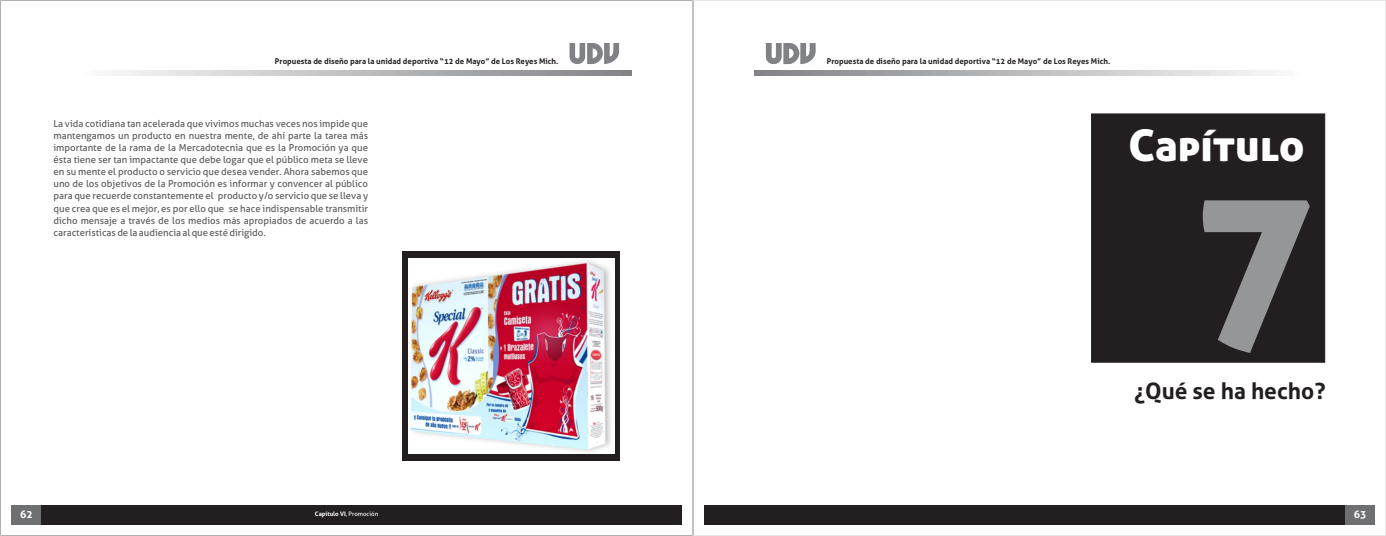
<style>
.page{position:relative;width:1386px;height:536px;background:#fff}
.page>*{position:absolute;margin:0;border:0;box-sizing:border-box;transform-origin:0 0}
.t1{font:210px "Aller Display";color:#949698}
.t2{font:43.75px "Aller Display";color:#fff}
.t3{font:700 22.75px "Aller";color:#231f20}
.t4{font:700 10.5px "Aller";color:#fff}
.t5{font:9.62px/12.1px "Aller";color:#58595b;text-align:justify}
.t6{font:700 7.88px "Aller";color:#231f20}
.t7{font:700 6.12px "Aller";color:#fff}
.s1{font-weight:400}
</style>
<div class="page">
<div style="left:403px;top:251px;width:217px;height:210px;background:#231f20"></div>
<img style="left:409px;top:259px;width:205px;height:195px">
<div style="left:11px;top:504px;width:671px;height:20px;background:#231f20"></div>
<div style="left:11px;top:504px;width:30px;height:20px;background:#6d6f71"></div>
<svg style="left:570px;top:43px;width:49px;height:21px"></svg>
<div style="left:704px;top:504px;width:671px;height:20px;background:#231f20"></div>
<div style="left:1345px;top:504px;width:30px;height:20px;background:#6d6f71"></div>
<div style="left:1091px;top:113px;width:234px;height:249px;background:#231f20"></div>
<svg style="left:766px;top:43px;width:50px;height:21px"></svg>
<p class="t6" style="left:275px;top:58px;width:285px">Propuesta de diseño para la unidad deportiva “12 de Mayo” de Los Reyes Mich.</p>
<p class="t5" style="left:54px;top:118px;width:316px">La vida cotidiana tan acelerada que vivimos muchas veces nos impide que mantengamos un producto en nuestra mente, de ahí parte la tarea más importante de la rama de la Mercadotecnia que es la Promoción ya que ésta tiene ser tan impactante que debe logar que el público meta se lleve en su mente el producto o servicio que desea vender. Ahora sabemos que uno de los objetivos de la Promoción es informar y convencer al público para que recuerde constantemente el producto y/o servicio que se lleva y que crea que es el mejor, es por ello que se hace indispensable transmitir dicho mensaje a través de los medios más apropiados de acuerdo a las características de la audiencia al que esté dirigido.</p>
<p class="t4" style="left:20px;top:510px;width:14px">62</p>
<p class="t7" style="left:315px;top:511px;width:65px">Capítulo VI<span class="s1">, Promoción</span></p>
<p class="t6" style="left:827px;top:58px;width:285px">Propuesta de diseño para la unidad deportiva “12 de Mayo” de Los Reyes Mich.</p>
<h2 class="t2" style="left:1128px;top:120px;width:178px">Capítulo</h2>
<h1 class="t1" style="left:1197px;top:142px;width:117px">7</h1>
<h3 class="t3" style="left:1134px;top:382px;width:193px">¿Qué se ha hecho?</h3>
<p class="t4" style="left:1354px;top:510px;width:14px">63</p>
</div>
